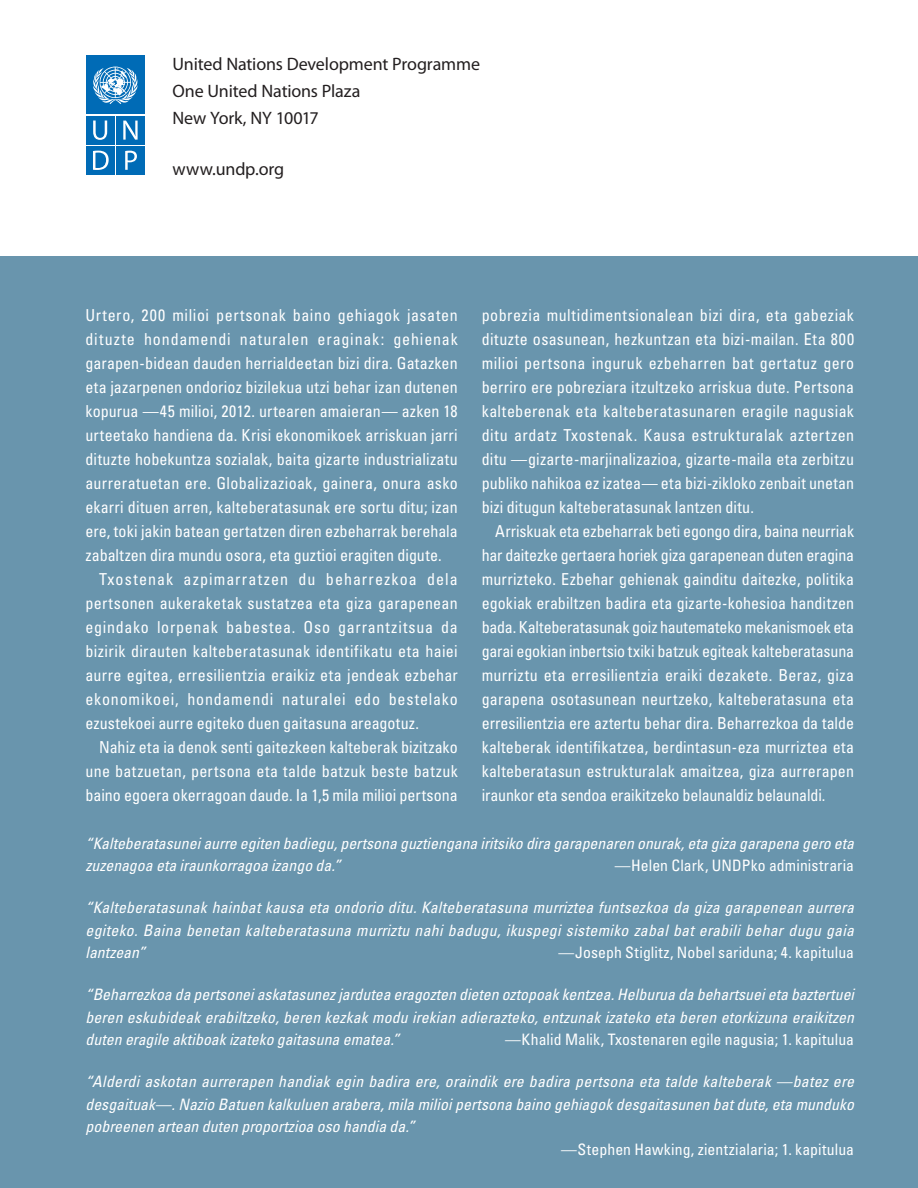
<style>
.page{position:relative;width:918px;height:1188px;background:#fff}
.page>*{position:absolute;margin:0;border:0;box-sizing:border-box;transform-origin:0 0}
.Label_Templates{font:18px "Myriad Pro";letter-spacing:-.01em;color:#231f20}
.Back--_Body_Text__In{font:condensed 16.5px/24px "Univers LT Std";color:#fff;text-align:justify}
.Back--_Body_text__No{font:condensed 16.5px/24px "Univers LT Std";color:#fff;text-align:justify}
.quotes{font:italic condensed 15.75px/22.5px "Univers LT Std";letter-spacing:.005em;color:#fff;text-align:justify}
.quotes-2{font:condensed 15.75px "Univers LT Std";letter-spacing:.005em;color:#fff}
</style>
<div class="page">
<div style="left:0;top:215px;width:918px;height:973px;background:#6995ad"></div>
<div style="left:0;top:0;width:918px;height:255px;background:#fff"></div>
<div style="left:86px;top:116px;width:28px;height:28px;background:#006bb6"></div>
<svg style="left:93px;top:121px;width:14px;height:19px"></svg>
<div style="left:116px;top:116px;width:29px;height:28px;background:#006bb6"></div>
<svg style="left:123px;top:121px;width:15px;height:19px"></svg>
<div style="left:116px;top:146px;width:29px;height:29px;background:#006bb6"></div>
<svg style="left:125px;top:151px;width:12px;height:19px"></svg>
<div style="left:86px;top:146px;width:28px;height:29px;background:#006bb6"></div>
<svg style="left:93px;top:151px;width:16px;height:19px"></svg>
<div style="left:86px;top:55px;width:59px;height:59px;background:#006bb6"></div>
<svg style="left:93px;top:67px;width:45px;height:37px"></svg>
<p class="Label_Templates" style="left:172px;top:54px;width:309px">United Nations Development Programme</p>
<p class="Label_Templates" style="left:172px;top:81px;width:189px">One United Nations Plaza</p>
<p class="Label_Templates" style="left:172px;top:108px;width:148px">New York, NY 10017</p>
<p class="Label_Templates" style="left:172px;top:159px;width:113px">www.undp.org</p>
<p class="Back--_Body_Text__In" style="left:482px;top:303px;width:374px">pobrezia multidimentsionalean bizi dira, eta gabeziak dituzte osasunean, hezkuntzan eta bizi-mailan. Eta 800 milioi pertsona inguruk ezbeharren bat gertatuz gero berriro ere pobreziara itzultzeko arriskua dute. Pertsona kalteberenak eta kalteberatasunaren eragile nagusiak ditu ardatz Txostenak. Kausa estrukturalak aztertzen ditu —gizarte-marjinalizazioa, gizarte-maila eta zerbitzu publiko nahikoa ez izatea— eta bizi-zikloko zenbait unetan bizi ditugun kalteberatasunak lantzen ditu.</p>
<p class="Back--_Body_Text__In" style="left:482px;top:519px;width:374px;text-indent:14px">Arriskuak eta ezbeharrak beti egongo dira, baina neurriak har daitezke gertaera horiek giza garapenean duten eragina murrizteko. Ezbehar gehienak gainditu daitezke, politika egokiak erabiltzen badira eta gizarte-kohesioa handitzen bada. Kalteberatasunak goiz hautemateko mekanismoek eta garai egokian inbertsio txiki batzuk egiteak kalteberatasuna murriztu eta erresilientzia eraiki dezakete. Beraz, giza garapena osotasunean neurtzeko, kalteberatasuna eta erresilientzia ere aztertu behar dira. Beharrezkoa da talde kalteberak identifikatzea, berdintasun-eza murriztea eta kalteberatasun estrukturalak amaitzea, giza aurrerapen iraunkor eta sendoa eraikitzeko belaunaldiz belaunaldi.</p>
<p class="quotes" style="left:86px;top:832px;width:770px">“Kalteberatasunei aurre egiten badiegu, pertsona guztiengana iritsiko dira garapenaren onurak, eta giza garapena gero eta zuzenagoa eta iraunkorragoa izango da.”</p>
<p class="Back--_Body_text__No" style="left:86px;top:303px;width:374px">Urtero, 200 milioi pertsonak baino gehiagok jasaten dituzte hondamendi naturalen eraginak: gehienak garapen-bidean dauden herrialdeetan bizi dira. Gatazken eta jazarpenen ondorioz bizilekua utzi behar izan dutenen kopurua —45 milioi, 2012. urtearen amaieran— azken 18 urteetako handiena da. Krisi ekonomikoek arriskuan jarri dituzte hobekuntza sozialak, baita gizarte industrializatu aurreratuetan ere. Globalizazioak, gainera, onura asko ekarri dituen arren, kalteberatasunak ere sortu ditu; izan ere, toki jakin batean gertatzen diren ezbeharrak berehala zabaltzen dira mundu osora, eta guztioi eragiten digute.</p>
<p class="Back--_Body_Text__In" style="left:86px;top:567px;width:374px;text-indent:14px">Txostenak azpimarratzen du beharrezkoa dela pertsonen aukeraketak sustatzea eta giza garapenean egindako lorpenak babestea. Oso garrantzitsua da bizirik dirauten kalteberatasunak identifikatu eta haiei aurre egitea, erresilientzia eraikiz eta jendeak ezbehar ekonomikoei, hondamendi naturalei edo bestelako ezustekoei aurre egiteko duen gaitasuna areagotuz.</p>
<p class="Back--_Body_Text__In" style="left:86px;top:735px;width:374px;text-indent:14px">Nahiz eta ia denok senti gaitezkeen kalteberak bizitzako une batzuetan, pertsona eta talde batzuk beste batzuk baino egoera okerragoan daude. Ia 1,5 mila milioi pertsona</p>
<p class="quotes-2" style="left:615px;top:856px;width:241px">—Helen Clark, UNDPko administraria</p>
<p class="quotes" style="left:86px;top:896px;width:770px">“Kalteberatasunak hainbat kausa eta ondorio ditu. Kalteberatasuna murriztea funtsezkoa da giza garapenean aurrera egiteko. Baina benetan kalteberatasuna murriztu nahi badugu, ikuspegi sistemiko zabal bat erabili behar dugu gaia lantzean”</p>
<p class="quotes-2" style="left:558px;top:943px;width:297px">—Joseph Stiglitz, Nobel sariduna; 4. kapitulua</p>
<p class="quotes" style="left:86px;top:983px;width:770px">“Beharrezkoa da pertsonei askatasunez jardutea eragozten dieten oztopoak kentzea. Helburua da behartsuei eta baztertuei beren eskubideak erabiltzeko, beren kezkak modu irekian adierazteko, entzunak izateko eta beren etorkizuna eraikitzen duten eragile aktiboak izateko gaitasuna ematea.”</p>
<p class="quotes-2" style="left:505px;top:1030px;width:351px">—Khalid Malik, Txostenaren egile nagusia; 1. kapitulua</p>
<p class="quotes" style="left:86px;top:1070px;width:770px">“Alderdi askotan aurrerapen handiak egin badira ere, oraindik ere badira pertsona eta talde kalteberak —batez ere desgaituak—. Nazio Batuen kalkuluen arabera, mila milioi pertsona baino gehiagok desgaitasunen bat dute, eta munduko pobreenen artean duten proportzioa oso handia da.”</p>
<p class="quotes-2" style="left:561px;top:1139px;width:295px">—Stephen Hawking, zientzialaria; 1. kapitulua</p>
</div>
